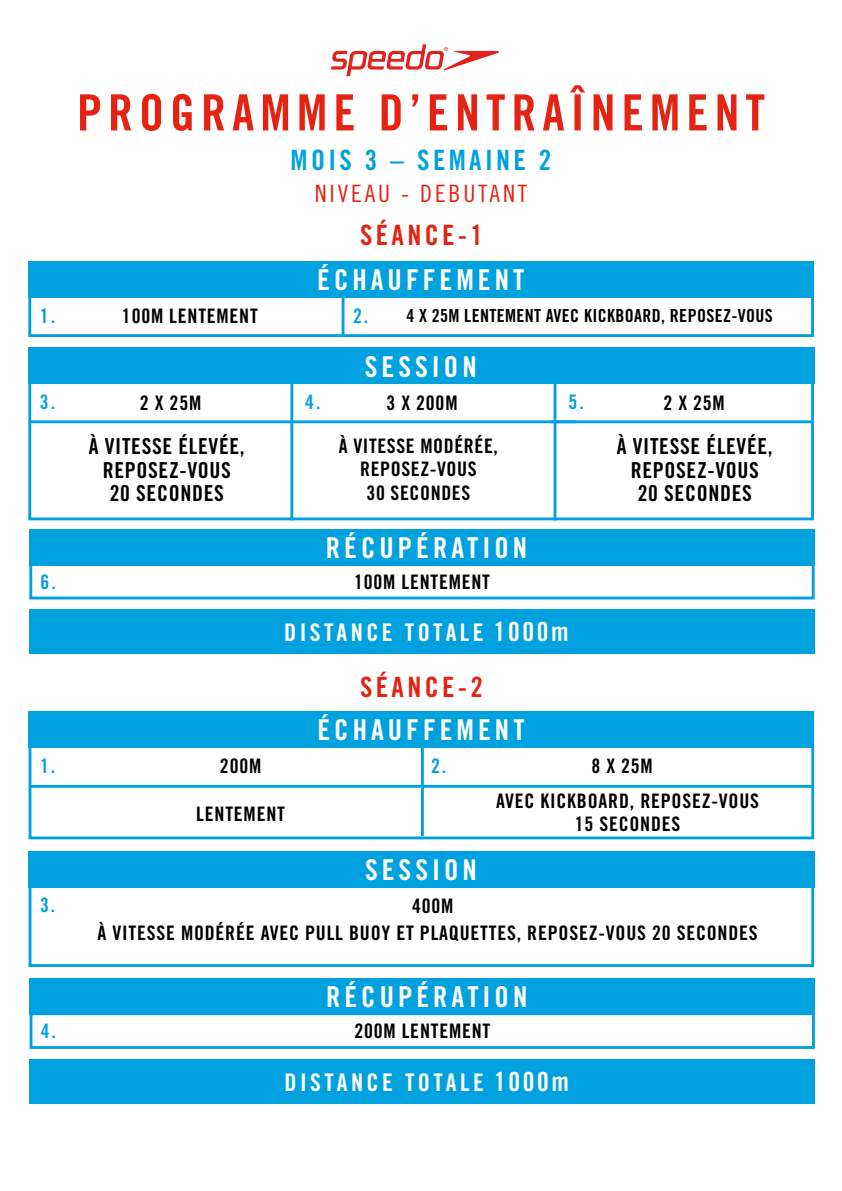
<style>
.page{position:relative;width:842px;height:1191px;background:#fff}
.page>*{position:absolute;margin:0;border:0;box-sizing:border-box;transform-origin:0 0}
.t1{font:50px "Trade Gothic Bold Cond Twenty";letter-spacing:.12em;color:#e42313}
.t2{font:28.8px "Trade Gothic Bold Cond Twenty";letter-spacing:.14em;color:#fff}
.t3{font:28px "Trade Gothic Bold Cond Twenty";letter-spacing:.12em;color:#e42313}
.t4{font:28px "Trade Gothic Bold Cond Twenty";letter-spacing:.12em;color:#00a1df}
.t5{font:24.4px "Trade Gothic Bold Cond Twenty";letter-spacing:.14em;color:#fff}
.t6{font:24px "Trade Gothic Cond Eighteen";letter-spacing:.12em;color:#e42313}
.t7{font:22px/23.4px "Trade Gothic Bold Cond Twenty";letter-spacing:.03em;color:#000;text-align:center}
.t8{font:20px/23.4px "Trade Gothic Bold Cond Twenty";letter-spacing:.04em;color:#000;text-align:center}
.t9{font:20px "Trade Gothic Bold Cond Twenty";color:#00a1df}
.t10{font:18px "Trade Gothic Bold Cond Twenty";letter-spacing:.02em;color:#000}
.s1{font-size:20px;color:#00a1df}
.s2{font-size:26.4px}
</style>
<div class="page">
<div style="left:29px;top:744px;width:785px;height:95px;border:3px solid #00a1df"></div>
<div style="left:30px;top:1012px;width:785px;height:37px;border:3px solid #00a1df"></div>
<div style="left:30px;top:978px;width:785px;height:37px;background:#00a1df"></div>
<div style="left:29px;top:880px;width:785px;height:87px;border:3px solid #00a1df"></div>
<div style="left:29px;top:850px;width:786px;height:37px;background:#00a1df"></div>
<hr style="left:31px;top:785px;width:783px;height:2px;background:#00a1df">
<hr style="left:421px;top:744px;width:3px;height:92px;background:#00a1df">
<div style="left:29px;top:711px;width:785px;height:36px;background:#00a1df"></div>
<div style="left:30px;top:1059px;width:785px;height:44px;background:#00a1df"></div>
<div style="left:28px;top:295px;width:786px;height:42px;border:3px solid #00a1df"></div>
<div style="left:29px;top:563px;width:786px;height:36px;border:3px solid #00a1df"></div>
<div style="left:29px;top:529px;width:786px;height:36px;background:#00a1df"></div>
<div style="left:28px;top:377px;width:786px;height:143px;border:3px solid #00a1df"></div>
<div style="left:28px;top:348px;width:787px;height:36px;background:#00a1df"></div>
<hr style="left:31px;top:420px;width:544px;height:3px;background:#00a1df">
<hr style="left:290px;top:383px;width:3px;height:137px;background:#00a1df">
<hr style="left:554px;top:383px;width:2px;height:137px;background:#00a1df">
<hr style="left:342px;top:297px;width:2px;height:40px;background:#00a1df">
<hr style="left:550px;top:420px;width:263px;height:3px;background:#00a1df">
<div style="left:28px;top:261px;width:786px;height:36px;background:#00a1df"></div>
<div style="left:29px;top:609px;width:786px;height:45px;background:#00a1df"></div>
<svg style="left:331px;top:44px;width:168px;height:32px"></svg>
<h1 class="t1" style="left:77px;top:82px;width:689px">PROGRAMME D’ENTRAÎNEMENT</h1>
<h3 class="t4" style="left:291px;top:143px;width:262px">MOIS 3 – SEMAINE 2</h3>
<p class="t6" style="left:315px;top:179px;width:214px">NIVEAU - DEBUTANT</p>
<h3 class="t3" style="left:360px;top:218px;width:125px">SÉANCE-1</h3>
<h2 class="t2" style="left:317px;top:262px;width:209px">ÉCHAUFFEMENT</h2>
<p class="t9" style="left:40px;top:303px;width:17px">1.</p>
<p class="t8" style="left:122px;top:304px;width:137px">100M LENTEMENT</p>
<p class="t10" style="left:353px;top:305px;width:421px"><span class="s1">2.</span> 4 X 25M LENTEMENT AVEC KICKBOARD, REPOSEZ-VOUS</p>
<h2 class="t2" style="left:365px;top:349px;width:113px">SESSION</h2>
<p class="t9" style="left:40px;top:390px;width:17px">3.</p>
<p class="t8" style="left:140px;top:391px;width:63px">2 X 25M</p>
<p class="t9" style="left:305px;top:390px;width:17px">4.</p>
<p class="t8" style="left:386px;top:391px;width:73px">3 X 200M</p>
<p class="t9" style="left:568px;top:390px;width:17px">5.</p>
<p class="t8" style="left:663px;top:391px;width:63px">2 X 25M</p>
<p class="t7" style="left:89px;top:434px;width:157px">À VITESSE ÉLEVÉE,<br>REPOSEZ-VOUS<br>20 SECONDES</p>
<p class="t8" style="left:339px;top:433px;width:161px">À VITESSE MODÉRÉE,<br>REPOSEZ-VOUS<br>30 SECONDES</p>
<p class="t7" style="left:617px;top:434px;width:157px">À VITESSE ÉLEVÉE,<br>REPOSEZ-VOUS<br>20 SECONDES</p>
<h2 class="t2" style="left:326px;top:530px;width:203px">RÉCUPÉRATION</h2>
<p class="t9" style="left:40px;top:569px;width:17px">6.</p>
<p class="t8" style="left:354px;top:569px;width:137px">100M LENTEMENT</p>
<p class="t5" style="left:284px;top:617px;width:286px">DISTANCE TOTALE <span class="s2">1000m</span></p>
<h3 class="t3" style="left:360px;top:670px;width:125px">SÉANCE-2</h3>
<h2 class="t2" style="left:317px;top:712px;width:209px">ÉCHAUFFEMENT</h2>
<p class="t9" style="left:40px;top:753px;width:17px">1.</p>
<p class="t9" style="left:431px;top:753px;width:17px">2.</p>
<p class="t8" style="left:220px;top:754px;width:43px">200M</p>
<p class="t8" style="left:196px;top:802px;width:90px">LENTEMENT</p>
<h2 class="t2" style="left:365px;top:852px;width:113px">SESSION</h2>
<p class="t8" style="left:496px;top:749px;width:264px;line-height:34px">8 X 25M<br>AVEC KICKBOARD, REPOSEZ-VOUS</p>
<p class="t8" style="left:575px;top:812px;width:107px">15 SECONDES</p>
<p class="t9" style="left:40px;top:893px;width:17px">3.</p>
<p class="t8" style="left:97px;top:892px;width:662px;line-height:26.6px">400M<br>À VITESSE MODÉRÉE AVEC PULL BUOY ET PLAQUETTES, REPOSEZ-VOUS 20 SECONDES</p>
<h2 class="t2" style="left:326px;top:979px;width:203px">RÉCUPÉRATION</h2>
<p class="t9" style="left:41px;top:1019px;width:17px">4.</p>
<p class="t8" style="left:354px;top:1019px;width:137px">200M LENTEMENT</p>
<p class="t5" style="left:284px;top:1067px;width:286px">DISTANCE TOTALE <span class="s2">1000m</span></p>
</div>
